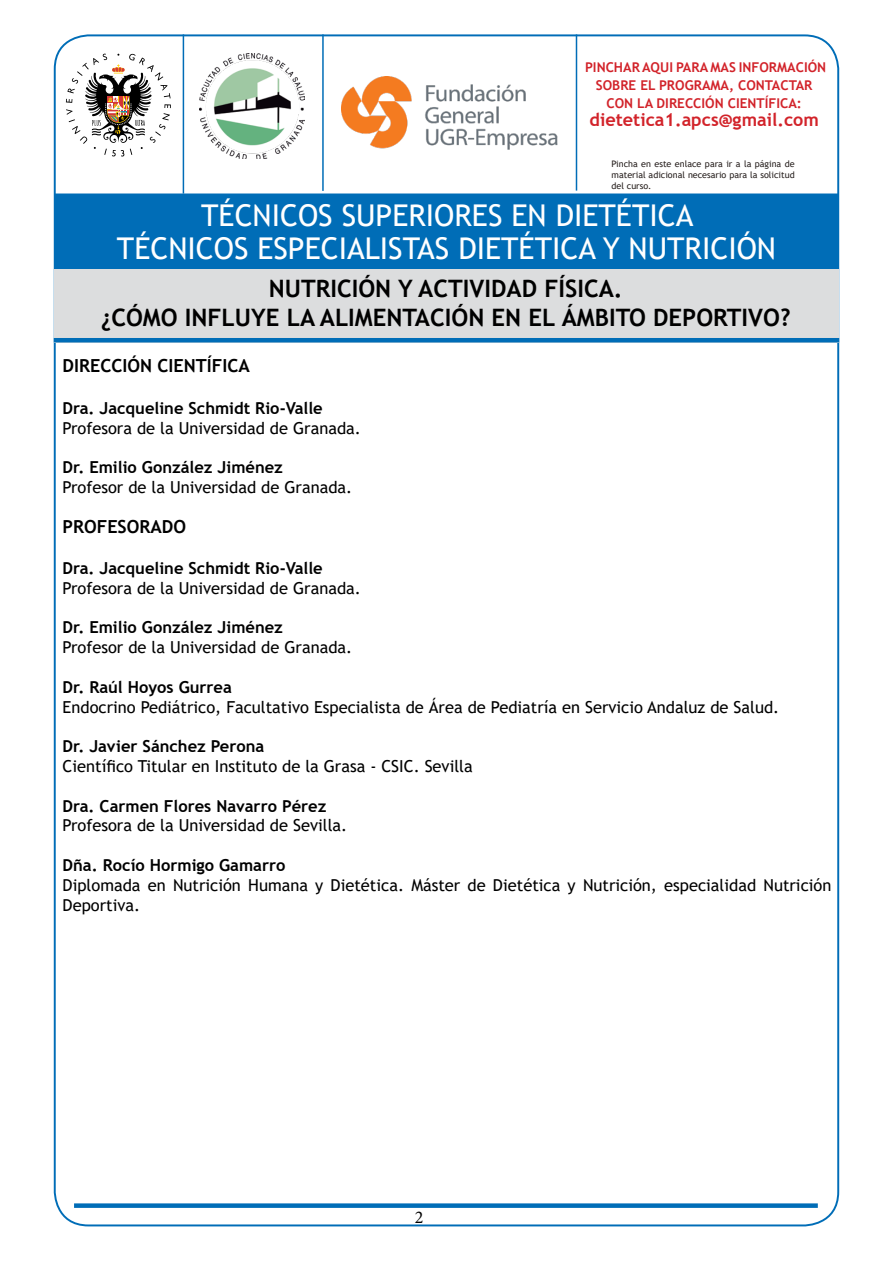
<style>
.page{position:relative;width:893px;height:1263px;background:#fff}
.page>*{position:absolute;margin:0;border:0;box-sizing:border-box;transform-origin:0 0}
.t1{font:30px/33px "Trebuchet MS";color:#fff;text-align:center}
.t2{font:700 24px/28.8px "Trebuchet MS";color:#000;text-align:center}
.t3{font:700 18px "Trebuchet MS";color:#000}
.t4{font:700 18px "Trebuchet MS";color:#d2232a}
.t5{font:18px "Minion Pro";color:#000}
.t6{font:16.5px/19.8px "Trebuchet MS";color:#000}
.t7{font:700 16.5px "Trebuchet MS";color:#000}
.t8{font:700 13.5px/18px "Trebuchet MS";color:#d2232a;text-align:center}
.t9{font:9px/10.8px "Trebuchet MS";color:#28211f;text-align:justify}
</style>
<div class="page">
<div style="left:74px;top:1203px;width:744px;height:5px;background:#006db7"></div>
<div style="left:54px;top:193px;width:785px;height:79px;background:#006db7;border:2px solid #006db7"></div>
<img style="left:341px;top:76px;width:217px;height:74px">
<img style="left:200px;top:54px;width:105px;height:105px">
<svg style="left:66px;top:54px;width:105px;height:103px"></svg>
<hr style="left:183px;top:34px;width:1px;height:160px;background:#006db7">
<hr style="left:322px;top:34px;width:2px;height:157px;background:#006db7">
<hr style="left:576px;top:34px;width:1px;height:157px;background:#006db7">
<div style="left:54px;top:269px;width:785px;height:73px;background:#dcddde"></div>
<hr style="left:54px;top:338px;width:785px;height:4px;background:#006db7">
<p class="t8" style="left:585px;top:58px;width:243px">PINCHAR AQUI PARA MAS INFORMACIÓN<br>SOBRE EL PROGRAMA, CONTACTAR<br>CON LA DIRECCIÓN CIENTÍFICA:</p>
<p class="t4" style="left:590px;top:109px;width:231px">dietetica1.apcs@gmail.com</p>
<p class="t9" style="left:612px;top:158px;width:185px">Pincha en este enlace para ir a la página de material adicional necesario para la solicitud del curso.</p>
<h1 class="t1" style="left:117px;top:198px;width:661px">TÉCNICOS SUPERIORES EN DIETÉTICA<br>TÉCNICOS ESPECIALISTAS DIETÉTICA Y NUTRICIÓN</h1>
<h2 class="t2" style="left:101px;top:274px;width:691px">NUTRICIÓN Y ACTIVIDAD FÍSICA.<br>¿CÓMO INFLUYE LA ALIMENTACIÓN EN EL ÁMBITO DEPORTIVO?</h2>
<p class="t3" style="left:63px;top:355px;width:189px">DIRECCIÓN CIENTÍFICA</p>
<p class="t7" style="left:63px;top:398px;width:262px">Dra. Jacqueline Schmidt Rio-Valle</p>
<p class="t6" style="left:63px;top:418px;width:300px">Profesora de la Universidad de Granada.</p>
<p class="t7" style="left:63px;top:457px;width:222px">Dr. Emilio González Jiménez</p>
<p class="t6" style="left:63px;top:477px;width:291px">Profesor de la Universidad de Granada.</p>
<p class="t3" style="left:63px;top:515px;width:125px">PROFESORADO</p>
<p class="t7" style="left:63px;top:558px;width:262px">Dra. Jacqueline Schmidt Rio-Valle</p>
<p class="t6" style="left:63px;top:578px;width:300px">Profesora de la Universidad de Granada.</p>
<p class="t7" style="left:63px;top:617px;width:222px">Dr. Emilio González Jiménez</p>
<p class="t6" style="left:63px;top:637px;width:291px">Profesor de la Universidad de Granada.</p>
<p class="t7" style="left:63px;top:677px;width:171px">Dr. Raúl Hoyos Gurrea</p>
<p class="t6" style="left:63px;top:697px;width:718px">Endocrino Pediátrico, Facultativo Especialista de Área de Pediatría en Servicio Andaluz de Salud.</p>
<p class="t7" style="left:63px;top:736px;width:203px">Dr. Javier Sánchez Perona</p>
<p class="t6" style="left:63px;top:756px;width:412px">Científico Titular en Instituto de la Grasa - CSIC. Sevilla</p>
<p class="t7" style="left:63px;top:795px;width:265px">Dra. Carmen Flores Navarro Pérez</p>
<p class="t6" style="left:63px;top:815px;width:286px">Profesora de la Universidad de Sevilla.</p>
<p class="t7" style="left:63px;top:855px;width:224px">Dña. Rocío Hormigo Gamarro</p>
<p class="t6" style="left:63px;top:875px;width:770px">Diplomada en Nutrición Humana y Dietética. Máster de Dietética y Nutrición, especialidad Nutrición<br>Deportiva.</p>
<p class="t5" style="left:415px;top:1205px;width:10px">2</p>
</div>
